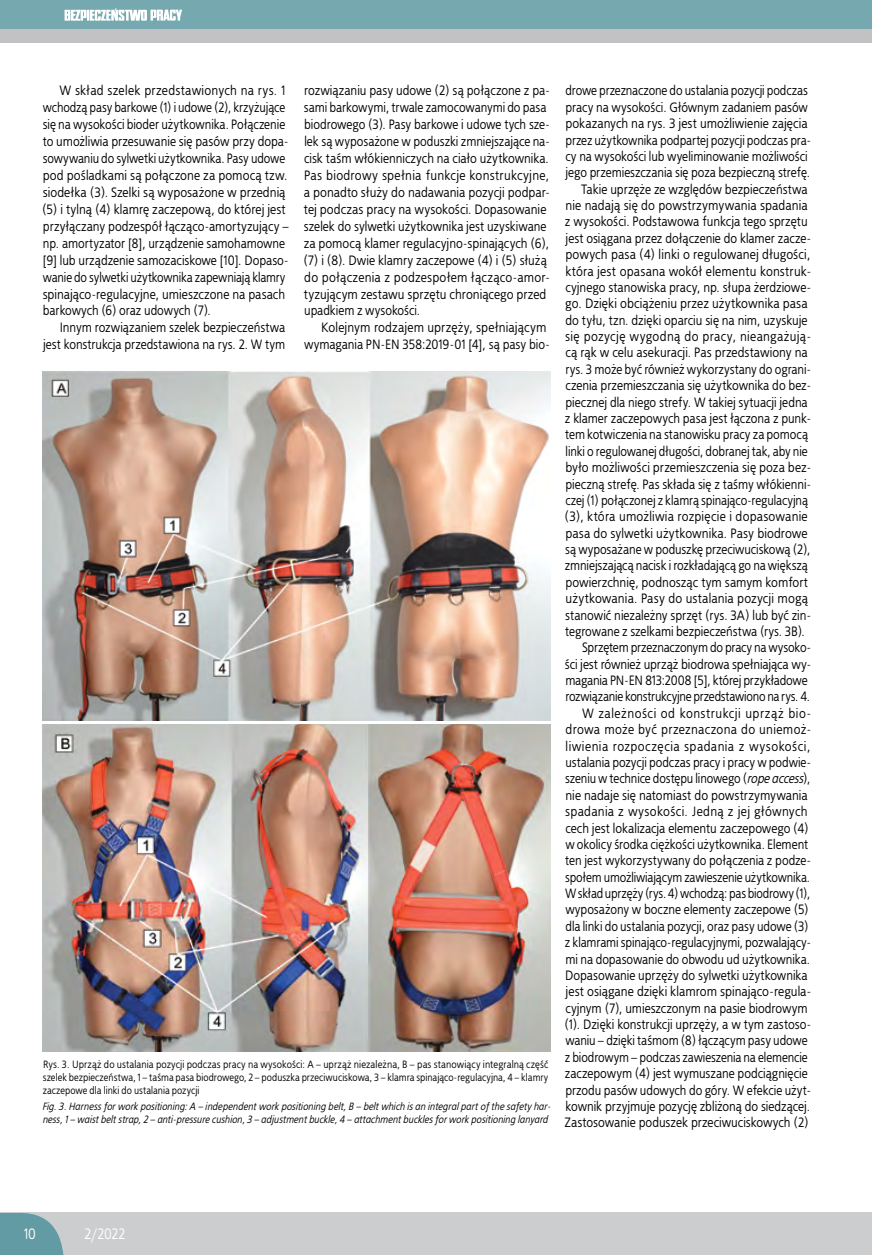
<style>
.page{position:relative;width:872px;height:1255px;background:#fff}
.page>*{position:absolute;margin:0;border:0;box-sizing:border-box;transform-origin:0 0}
.t1{font:15px "Bureau TTEFN";color:#fff}
.t2{font:13.5px/17px "Bureau TTEFN";letter-spacing:.01em;color:#000}
.t3{font:13.5px "Bureau TTEFN";letter-spacing:.03em;color:#000}
.t4{font:13.5px "Bureau TTEFN";letter-spacing:-.01em;color:#000}
.t5{font:13.5px "Bureau TTEFN";letter-spacing:.04em;color:#000}
.t6{font:13.5px "Bureau TTEFN";letter-spacing:.045em;color:#000}
.t7{font:10.5px/12.6px "Bureau TTEFN";letter-spacing:.015em;color:#000;text-align:justify}
.t8{font:italic 10.5px/12.6px "Bureau TTEFN";letter-spacing:.015em;color:#000}
.s1{font-style:italic}
</style>
<div class="page">
<div style="left:0;top:1211px;width:872px;height:43px;background:#cccdce"></div>
<div style="left:0;top:0;width:872px;height:43px;background:#c2c2c4"></div>
<div style="left:0;top:0;width:872px;height:29px;background:#76a8b0"></div>
<svg style="left:0;top:1211px;width:63px;height:43px"></svg>
<svg style="left:65px;top:9px;width:117px;height:12px"></svg>
<img style="left:43px;top:371px;width:508px;height:349px">
<img style="left:43px;top:724px;width:508px;height:327px">
<p class="t2" style="left:42px;top:82px;width:248px;text-indent:17px">W skład szelek przedstawionych na rys. 1 wchodzą pasy barkowe (1) i udowe (2), krzyżujące się na wysokości bioder użytkownika. Połączenie to umożliwia przesuwanie się pasów przy dopa&shy;sowywaniu do sylwetki użytkownika. Pasy udowe pod pośladkami są połączone za pomocą tzw. siodełka (3). Szelki są wyposażone w przednią (5) i tylną (4) klamrę zaczepową, do której jest przyłączany podzespół łącząco-amortyzujący – np. amortyzator [8], urządzenie samohamowne [9] lub urządzenie samozaciskowe [10]. Dopaso&shy;wanie do sylwetki użytkownika zapewniają klamry spinająco-regulacyjne, umieszczone na pasach barkowych (6) oraz udowych (7).</p>
<p class="t2" style="left:43px;top:319px;width:243px;text-align:right">Innym rozwiązaniem szelek bezpieczeństwa jest konstrukcja przedstawiona na rys. 2. W tym</p>
<p class="t2" style="left:303px;top:82px;width:248px">rozwiązaniu pasy udowe (2) są połączone z pa&shy;sami barkowymi, trwale zamocowanymi do pasa biodrowego (3). Pasy barkowe i udowe tych sze&shy;lek są wyposażone w poduszki zmniejszające na&shy;cisk taśm włókienniczych na ciało użytkownika.<br>Pas biodrowy spełnia funkcje konstrukcyjne, a ponadto służy do nadawania pozycji podpar&shy;tej podczas pracy na wysokości. Dopasowanie szelek do sylwetki użytkownika jest uzyskiwane za pomocą klamer regulacyjno-spinających (6), (7) i (8). Dwie klamry zaczepowe (4) i (5) służą do połączenia z podzespołem łącząco-amor&shy;tyzującym zestawu sprzętu chroniącego przed upadkiem z wysokości.</p>
<p class="t2" style="left:304px;top:319px;width:247px;text-align:right">Kolejnym rodzajem uprzęży, spełniającym wymagania PN-EN 358:2019-01 [4], są pasy bio-</p>
<p class="t7" style="left:43px;top:1058px;width:507px">Rys. 3. Uprząż do ustalania pozycji podczas pracy na wysokości: A – uprząż niezależna, B – pas stanowiący integralną część szelek bezpieczeństwa, 1 – taśma pasa biodrowego, 2 – poduszka przeciwuciskowa, 3 – klamra spinająco-regulacyjna, 4 – klamry zaczepowe dla linki do ustalania pozycji</p>
<p class="t8" style="left:42px;top:1100px;width:510px">Fig. 3. Harness for work positioning: A – independent work positioning belt, B – belt which is an integral part of the safety har&shy;ness, 1 – waist belt strap, 2 – anti-pressure cushion, 3 – adjustment buckle, 4 – attachment buckles for work positioning lanyard</p>
<p class="t2" style="left:565px;top:82px;width:244px">drowe przeznaczone do ustalania pozycji podczas</p>
<p class="t2" style="left:565px;top:98px;width:244px">pracy na wysokości. Głównym zadaniem pasów</p>
<p class="t2" style="left:565px;top:115px;width:244px">pokazanych na rys. 3 jest umożliwienie zajęcia</p>
<p class="t2" style="left:565px;top:131px;width:247px">przez użytkownika podpartej pozycji podczas pra-</p>
<p class="t2" style="left:565px;top:147px;width:244px">cy na wysokości lub wyeliminowanie możliwości</p>
<p class="t2" style="left:565px;top:164px;width:246px">jego przemieszczania się poza bezpieczną strefę.</p>
<p class="t2" style="left:581px;top:180px;width:228px">Takie uprzęże ze względów bezpieczeństwa</p>
<p class="t2" style="left:565px;top:196px;width:244px">nie nadają się do powstrzymywania spadania</p>
<p class="t2" style="left:565px;top:213px;width:244px">z wysokości. Podstawowa funkcja tego sprzętu</p>
<p class="t2" style="left:565px;top:229px;width:247px">jest osiągana przez dołączenie do klamer zacze-</p>
<p class="t2" style="left:565px;top:245px;width:246px">powych pasa (4) linki o regulowanej długości,</p>
<p class="t2" style="left:565px;top:262px;width:247px">która jest opasana wokół elementu konstruk-</p>
<p class="t2" style="left:565px;top:278px;width:247px">cyjnego stanowiska pracy, np. słupa żerdziowe-</p>
<p class="t2" style="left:565px;top:295px;width:244px">go. Dzięki obciążeniu przez użytkownika pasa</p>
<p class="t2" style="left:565px;top:311px;width:243px">do tyłu, tzn. dzięki oparciu się na nim, uzyskuje</p>
<p class="t3" style="left:565px;top:327px;width:248px">się pozycję wygodną do pracy, nieangażują-</p>
<p class="t2" style="left:565px;top:344px;width:244px">cą rąk w celu asekuracji. Pas przedstawiony na</p>
<p class="t2" style="left:565px;top:360px;width:247px">rys. 3 może być również wykorzystany do ograni-</p>
<p class="t2" style="left:565px;top:376px;width:247px">czenia przemieszczania się użytkownika do bez-</p>
<p class="t2" style="left:565px;top:393px;width:244px">piecznej dla niego strefy. W takiej sytuacji jedna</p>
<p class="t2" style="left:565px;top:409px;width:248px">z klamer zaczepowych pasa jest łączona z punk-</p>
<p class="t2" style="left:565px;top:426px;width:244px">tem kotwiczenia na stanowisku pracy za pomocą</p>
<p class="t2" style="left:565px;top:442px;width:243px">linki o regulowanej długości, dobranej tak, aby nie</p>
<p class="t2" style="left:565px;top:458px;width:247px">było możliwości przemieszczenia się poza bez-</p>
<p class="t2" style="left:565px;top:475px;width:247px">pieczną strefę. Pas składa się z taśmy włókienni-</p>
<p class="t2" style="left:565px;top:491px;width:244px">czej (1) połączonej z klamrą spinająco-regulacyjną</p>
<p class="t2" style="left:564px;top:507px;width:244px">(3), która umożliwia rozpięcie i dopasowanie</p>
<p class="t2" style="left:565px;top:524px;width:244px">pasa do sylwetki użytkownika. Pasy biodrowe</p>
<p class="t2" style="left:565px;top:540px;width:246px">są wyposażane w poduszkę przeciwuciskową (2),</p>
<p class="t2" style="left:565px;top:557px;width:244px">zmniejszającą nacisk i rozkładającą go na większą</p>
<p class="t2" style="left:565px;top:573px;width:244px">powierzchnię, podnosząc tym samym komfort</p>
<p class="t2" style="left:565px;top:589px;width:244px">użytkowania. Pasy do ustalania pozycji mogą</p>
<p class="t2" style="left:565px;top:606px;width:247px">stanowić niezależny sprzęt (rys. 3A) lub być zin-</p>
<p class="t2" style="left:565px;top:622px;width:241px">tegrowane z szelkami bezpieczeństwa (rys. 3B).</p>
<p class="t2" style="left:582px;top:638px;width:231px">Sprzętem przeznaczonym do pracy na wysoko-</p>
<p class="t2" style="left:565px;top:655px;width:248px">ści jest również uprząż biodrowa spełniająca wy-</p>
<p class="t2" style="left:565px;top:671px;width:244px">magania PN-EN 813:2008 [5], której przykładowe</p>
<p class="t4" style="left:565px;top:687px;width:246px">rozwiązanie konstrukcyjne przedstawiono na rys. 4.</p>
<p class="t6" style="left:582px;top:704px;width:231px">W zależności od konstrukcji uprząż bio-</p>
<p class="t2" style="left:565px;top:720px;width:247px">drowa może być przeznaczona do uniemoż-</p>
<p class="t5" style="left:565px;top:736px;width:246px">liwienia rozpoczęcia spadania z wysokości,</p>
<p class="t2" style="left:565px;top:753px;width:247px">ustalania pozycji podczas pracy i pracy w podwie-</p>
<p class="t2" style="left:565px;top:769px;width:246px">szeniu w technice dostępu linowego (<span class="s1">rope access</span>),</p>
<p class="t2" style="left:565px;top:786px;width:244px">nie nadaje się natomiast do powstrzymywania</p>
<p class="t3" style="left:565px;top:802px;width:244px">spadania z wysokości. Jedną z jej głównych</p>
<p class="t2" style="left:565px;top:819px;width:245px">cech jest lokalizacja elementu zaczepowego (4)</p>
<p class="t2" style="left:565px;top:835px;width:244px">w okolicy środka ciężkości użytkownika. Element</p>
<p class="t2" style="left:565px;top:851px;width:247px">ten jest wykorzystywany do połączenia z podze-</p>
<p class="t2" style="left:565px;top:868px;width:246px">społem umożliwiającym zawieszenie użytkownika.</p>
<p class="t2" style="left:565px;top:884px;width:247px">W skład uprzęży (rys. 4) wchodzą: pas biodrowy (1),</p>
<p class="t2" style="left:565px;top:900px;width:245px">wyposażony w boczne elementy zaczepowe (5)</p>
<p class="t2" style="left:565px;top:917px;width:245px">dla linki do ustalania pozycji, oraz pasy udowe (3)</p>
<p class="t2" style="left:565px;top:933px;width:248px">z klamrami spinająco-regulacyjnymi, pozwalający-</p>
<p class="t2" style="left:565px;top:949px;width:246px">mi na dopasowanie do obwodu ud użytkownika.</p>
<p class="t2" style="left:565px;top:966px;width:244px">Dopasowanie uprzęży do sylwetki użytkownika</p>
<p class="t2" style="left:565px;top:982px;width:247px">jest osiągane dzięki klamrom spinająco-regula-</p>
<p class="t2" style="left:565px;top:999px;width:244px">cyjnym (7), umieszczonym na pasie biodrowym</p>
<p class="t2" style="left:564px;top:1015px;width:248px">(1). Dzięki konstrukcji uprzęży, a w tym zastoso-</p>
<p class="t2" style="left:565px;top:1031px;width:244px">waniu – dzięki taśmom (8) łączącym pasy udowe</p>
<p class="t2" style="left:565px;top:1048px;width:244px">z biodrowym – podczas zawieszenia na elemencie</p>
<p class="t2" style="left:565px;top:1064px;width:244px">zaczepowym (4) jest wymuszane podciągnięcie</p>
<p class="t2" style="left:565px;top:1080px;width:247px">przodu pasów udowych do góry. W efekcie użyt-</p>
<p class="t2" style="left:565px;top:1097px;width:246px">kownik przyjmuje pozycję zbliżoną do siedzącej.</p>
<p class="t2" style="left:564px;top:1113px;width:246px">Zastosowanie poduszek przeciwuciskowych (2)</p>
<p class="t1" style="left:24px;top:1223px;width:14px">10</p>
<p class="t1" style="left:84px;top:1223px;width:42px">2/2022</p>
</div>
